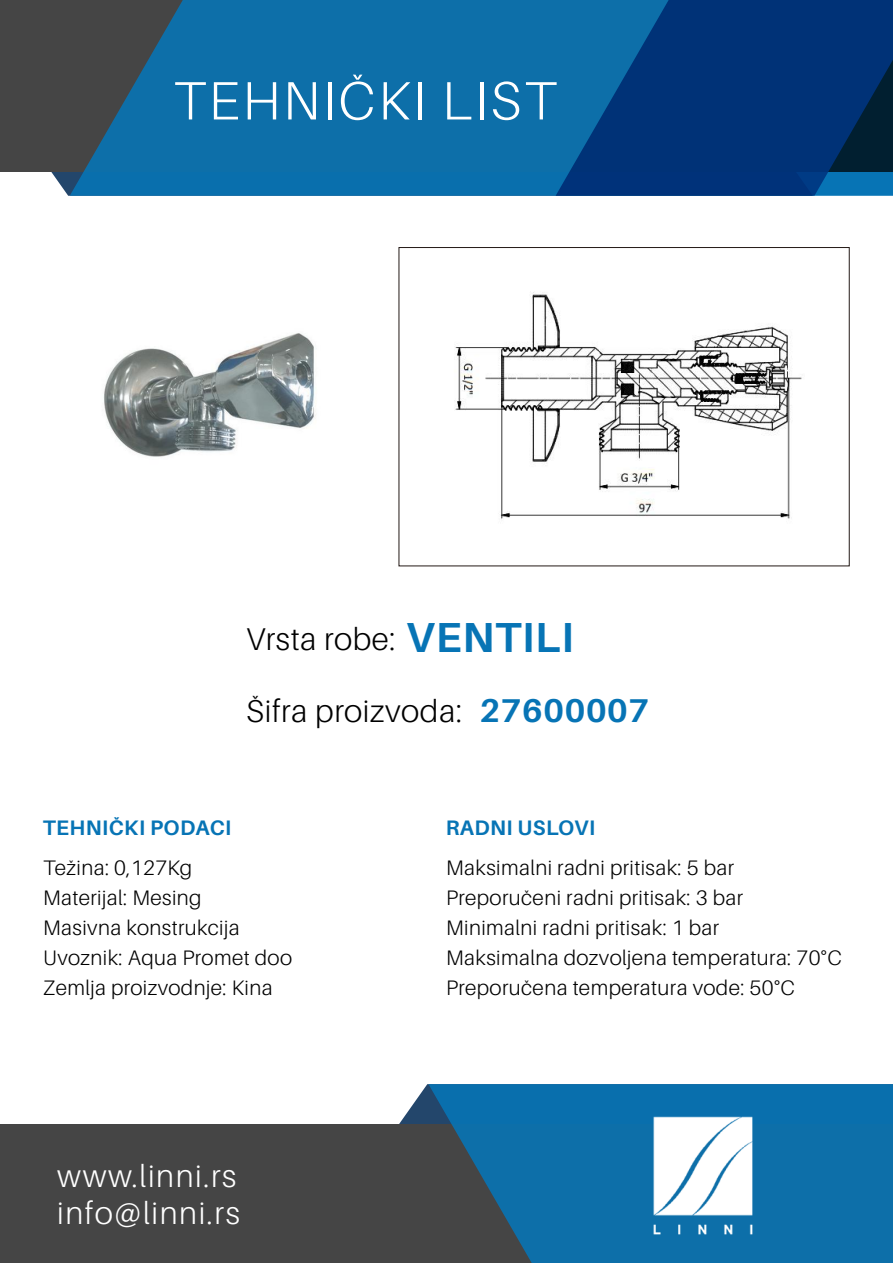
<style>
.page{position:relative;width:893px;height:1263px;background:#fff}
.page>*{position:absolute;margin:0;border:0;box-sizing:border-box;transform-origin:0 0}
.t1{font:300 54px "Aileron";letter-spacing:.05em;color:#fff}
.t2{font:700 42px "Aileron";letter-spacing:.02em;color:#0774b5}
.t3{font:700 33px "Aileron";letter-spacing:.02em;color:#0774b5}
.t4{font:300 31.5px/37.8px "Aileron";letter-spacing:.05em;color:#fff}
.t5{font:300 31.5px "Aileron";letter-spacing:.02em;color:#000}
.t6{font:300 21px/30px "Aileron";letter-spacing:.02em;color:#000}
.t7{font:700 21px "Aileron";letter-spacing:.02em;color:#0774b5}
</style>
<div class="page">
<svg style="left:294px;top:1084px;width:134px;height:41px"></svg>
<div style="left:0;top:1125px;width:893px;height:138px;background:#454545"></div>
<svg style="left:428px;top:1084px;width:465px;height:179px;fill:#0d6fa9"></svg>
<div style="left:0;top:0;width:893px;height:172px;background:#454545"></div>
<svg style="left:70px;top:0;width:486px;height:196px;background:#136a9d"></svg>
<svg style="left:556px;top:0;width:337px;height:196px;background:#023c7d"></svg>
<img style="left:614px;top:1084px;width:179px;height:179px">
<img style="left:455px;top:292px;width:347px;height:228px">
<div style="left:399px;top:247px;width:451px;height:319px;border:1px solid #231916"></div>
<img style="left:104px;top:333px;width:212px;height:124px">
<h1 class="t1" style="left:173px;top:71px;width:385px">TEHNIČKI LIST</h1>
<h3 class="t5" style="left:246px;top:622px;width:151px">Vrsta robe:</h3>
<h2 class="t2" style="left:406px;top:613px;width:169px">VENTILI</h2>
<h3 class="t5" style="left:246px;top:694px;width:218px">Šifra proizvoda:</h3>
<h3 class="t3" style="left:480px;top:692px;width:171px">27600007</h3>
<p class="t7" style="left:43px;top:816px;width:190px">TEHNIČKI PODACI</p>
<p class="t6" style="left:43px;top:853px;width:250px">Težina: 0,127Kg<br>Materijal: Mesing<br>Masivna konstrukcija<br>Uvoznik: Aqua Promet doo<br>Zemlja proizvodnje: Kina</p>
<h3 class="t4" style="left:57px;top:1157px;width:184px">www.linni.rs info@linni.rs</h3>
<p class="t7" style="left:446px;top:816px;width:151px">RADNI USLOVI</p>
<p class="t6" style="left:446px;top:853px;width:397px">Maksimalni radni pritisak: 5 bar Preporučeni radni pritisak: 3 bar<br>Minimalni radni pritisak: 1 bar<br>Maksimalna dozvoljena temperatura: 70°C Preporučena temperatura vode: 50°C</p>
</div>
